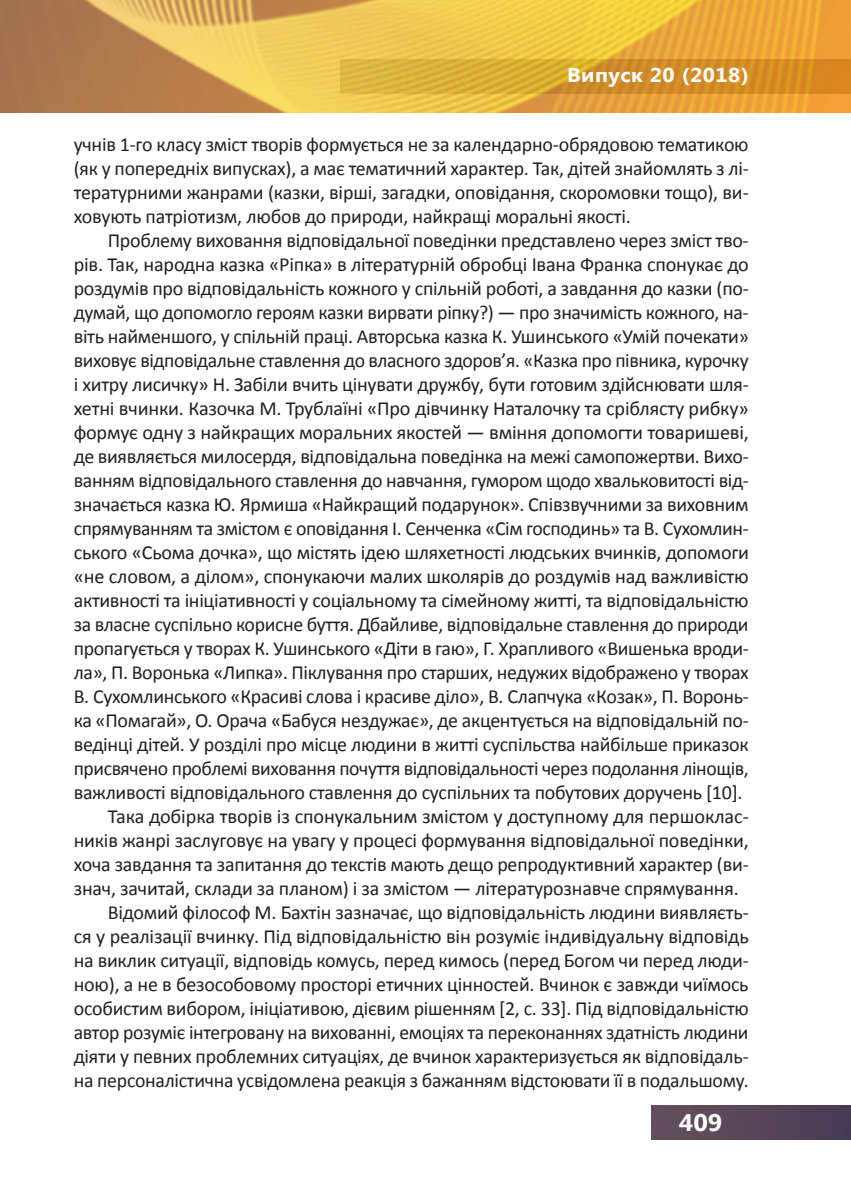
<style>
.page{position:relative;width:851px;height:1191px;background:#fff}
.page>*{position:absolute;margin:0;border:0;box-sizing:border-box;transform-origin:0 0}
.t1{font:700 24px "Segoe UI";color:#fff;scale:1.05 1}
.t2{font:20px/24px "Calibri";letter-spacing:-.015em;color:#231f20;text-align:justify}
.t3{font:700 20px "Segoe UI";letter-spacing:.025em;color:#fff;scale:1.06 1}
</style>
<div class="page">
<img style="left:651px;top:1106px;width:199px;height:34px">
<img style="left:0;top:0;width:850px;height:113px">
<p class="t3" style="left:567px;top:61px;width:173px">Випуск 20 (2018)</p>
<p class="t2" style="left:74px;top:132px;width:676px">учнів 1-го класу зміст творів формується не за календарно-обрядовою тематикою (як у попередніх випусках), а має тематичний характер. Так, дітей знайомлять з лі&shy;тературними жанрами (казки, вірші, загадки, оповідання, скоромовки тощо), ви&shy;ховують патріотизм, любов до природи, найкращі моральні якості.</p>
<p class="t2" style="left:108px;top:228px;width:642px">Проблему виховання відповідальної поведінки представлено через зміст тво-</p>
<p class="t2" style="left:74px;top:252px;width:676px">рів. Так, народна казка «Ріпка» в літературній обробці Івана Франка спонукає до</p>
<p class="t2" style="left:74px;top:276px;width:676px">роздумів про відповідальність кожного у спільній роботі, а завдання до казки (по-</p>
<p class="t2" style="left:74px;top:300px;width:676px">думай, що допомогло героям казки вирвати ріпку?) — про значимість кожного, на-</p>
<p class="t2" style="left:74px;top:324px;width:676px">віть найменшого, у спільній праці. Авторська казка К. Ушинського «Умій почекати»</p>
<p class="t2" style="left:74px;top:348px;width:676px">виховує відповідальне ставлення до власного здоров’я. «Казка про півника, курочку</p>
<p class="t2" style="left:74px;top:372px;width:676px">і хитру лисичку» Н. Забіли вчить цінувати дружбу, бути готовим здійснювати шля-</p>
<p class="t2" style="left:74px;top:396px;width:676px">хетні вчинки. Казочка М. Трублаїні «Про дівчинку Наталочку та сріблясту рибку»</p>
<p class="t2" style="left:74px;top:420px;width:676px">формує одну з найкращих моральних якостей — вміння допомогти товаришеві,</p>
<p class="t2" style="left:74px;top:444px;width:676px">де виявляється милосердя, відповідальна поведінка на межі самопожертви. Вихо-</p>
<p class="t2" style="left:74px;top:468px;width:676px">ванням відповідального ставлення до навчання, гумором щодо хвальковитості від-</p>
<p class="t2" style="left:74px;top:492px;width:676px">значається казка Ю. Ярмиша «Найкращий подарунок». Співзвучними за виховним</p>
<p class="t2" style="left:74px;top:516px;width:676px">спрямуванням та змістом є оповідання І. Сенченка «Сім господинь» та В. Сухомлин-</p>
<p class="t2" style="left:74px;top:540px;width:676px">ського «Сьома дочка», що містять ідею шляхетності людських вчинків, допомоги</p>
<p class="t2" style="left:74px;top:564px;width:676px">«не словом, а ділом», спонукаючи малих школярів до роздумів над важливістю</p>
<p class="t2" style="left:74px;top:588px;width:676px">активності та ініціативності у соціальному та сімейному житті, та відповідальністю</p>
<p class="t2" style="left:74px;top:612px;width:676px">за власне суспільно корисне буття. Дбайливе, відповідальне ставлення до природи</p>
<p class="t2" style="left:74px;top:636px;width:676px">пропагується у творах К. Ушинського «Діти в гаю», Г. Храпливого «Вишенька вроди-</p>
<p class="t2" style="left:74px;top:660px;width:676px">ла», П. Воронька «Липка». Піклування про старших, недужих відображено у творах</p>
<p class="t2" style="left:74px;top:684px;width:676px">В. Сухомлинського «Красиві слова і красиве діло», В. Слапчука «Козак», П. Воронь-</p>
<p class="t2" style="left:74px;top:708px;width:676px">ка «Помагай», О. Орача «Бабуся нездужає», де акцентується на відповідальній по-</p>
<p class="t2" style="left:74px;top:732px;width:676px">ведінці дітей. У розділі про місце людини в житті суспільства найбільше приказок</p>
<p class="t2" style="left:74px;top:756px;width:676px">присвячено проблемі виховання почуття відповідальності через подолання лінощів,</p>
<p class="t2" style="left:74px;top:780px;width:670px">важливості відповідального ставлення до суспільних та побутових доручень [10].</p>
<p class="t2" style="left:108px;top:804px;width:642px">Така добірка творів із спонукальним змістом у доступному для першоклас-</p>
<p class="t2" style="left:74px;top:828px;width:676px">ників жанрі заслуговує на увагу у процесі формування відповідальної поведінки,</p>
<p class="t2" style="left:74px;top:852px;width:676px">хоча завдання та запитання до текстів мають дещо репродуктивний характер (ви-</p>
<p class="t2" style="left:74px;top:876px;width:666px">знач, зачитай, склади за планом) і за змістом — літературознавче спрямування.</p>
<p class="t2" style="left:108px;top:900px;width:642px">Відомий філософ М. Бахтін зазначає, що відповідальність людини виявляєть-</p>
<p class="t2" style="left:74px;top:924px;width:676px">ся у реалізації вчинку. Під відповідальністю він розуміє індивідуальну відповідь</p>
<p class="t2" style="left:74px;top:948px;width:676px">на виклик ситуації, відповідь комусь, перед кимось (перед Богом чи перед люди-</p>
<p class="t2" style="left:74px;top:972px;width:676px">ною), а не в безособовому просторі етичних цінностей. Вчинок є завжди чиїмось</p>
<p class="t2" style="left:74px;top:996px;width:676px">особистим вибором, ініціативою, дієвим рішенням [2, с. 33]. Під відповідальністю</p>
<p class="t2" style="left:74px;top:1020px;width:676px">автор розуміє інтегровану на вихованні, емоціях та переконаннях здатність людини</p>
<p class="t2" style="left:74px;top:1044px;width:676px">діяти у певних проблемних ситуаціях, де вчинок характеризується як відповідаль-</p>
<p class="t2" style="left:74px;top:1068px;width:676px">на персоналістична усвідомлена реакція з бажанням відстоювати її в подальшому.</p>
<p class="t1" style="left:678px;top:1105px;width:43px">409</p>
</div>
